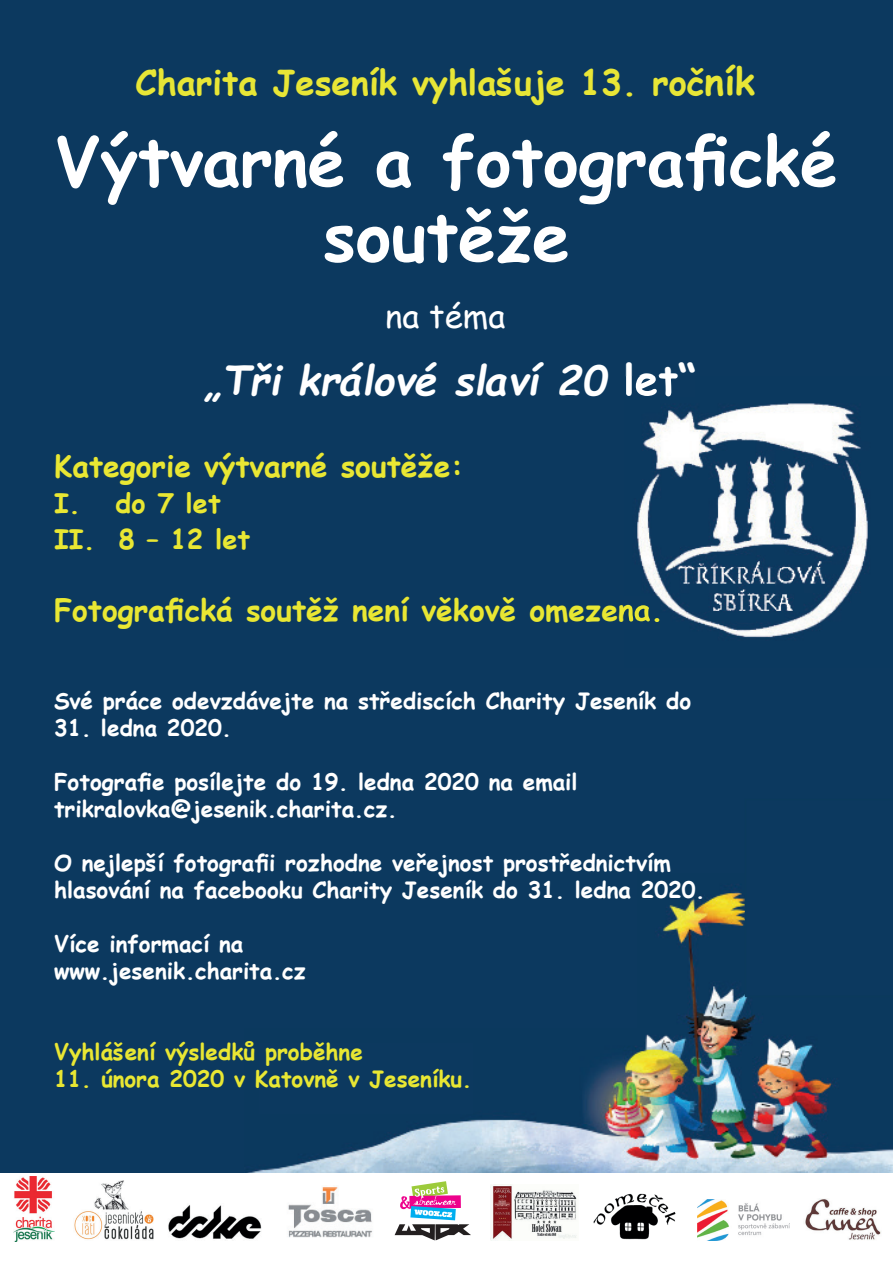
<style>
.page{position:relative;width:893px;height:1263px;background:#fff}
.page>*{position:absolute;margin:0;border:0;box-sizing:border-box;transform-origin:0 0}
.t1{font:700 67.5px/75px "Comic Sans MS";color:#fff;text-align:center}
.t2{font:italic 700 40.5px "Comic Sans MS";color:#fff}
.t3{font:700 34.5px "Comic Sans MS";color:#e8e636}
.t4{font:33px "Comic Sans MS";color:#fff}
.t5{font:700 30px "Comic Sans MS";color:#e9e733}
.t6{font:700 27px/36px "Comic Sans MS";color:#e9e733}
.t7{font:700 22.5px/27px "Comic Sans MS";color:#fff}
.t8{font:700 22.5px "Comic Sans MS";color:#e9e733}
.s1{font-size:37.5px}
.s2{font-style:normal;font-size:42px}
</style>
<div class="page">
<div style="left:0;top:0;width:893px;height:1262px;background:#0c395f"></div>
<img style="left:247px;top:892px;width:646px;height:281px">
<div style="left:0;top:1173px;width:893px;height:90px;background:#fff"></div>
<div style="left:230px;top:859px;width:407px;height:168px;background:#0c395f"></div>
<div style="left:259px;top:1043px;width:214px;height:71px;background:#0c395f"></div>
<img style="left:490px;top:1184px;width:87px;height:56px">
<img style="left:288px;top:1187px;width:85px;height:51px">
<svg style="left:395px;top:1181px;width:76px;height:59px"></svg>
<img style="left:593px;top:1193px;width:83px;height:47px">
<img style="left:13px;top:1177px;width:41px;height:64px">
<img style="left:74px;top:1180px;width:80px;height:60px">
<img style="left:168px;top:1205px;width:94px;height:34px">
<svg style="left:745px;top:892px;width:148px;height:105px"></svg>
<img style="left:697px;top:1199px;width:93px;height:41px">
<img style="left:805px;top:1199px;width:76px;height:41px">
<img style="left:637px;top:396px;width:231px;height:242px">
<img style="left:626px;top:376px;width:52px;height:20px">
<img style="left:624px;top:596px;width:35px;height:33px">
<h3 class="t3" style="left:135px;top:57px;width:621px">Charita Jeseník vyhlašuje 13. roč<span class="s1">ník</span></h3>
<h1 class="t1" style="left:55px;top:121px;width:784px">Výtvarné a fotografické soutěže</h1>
<h3 class="t4" style="left:385px;top:292px;width:122px">na téma</h3>
<h2 class="t2" style="left:204px;top:350px;width:493px">„Tři králové slaví 20 <span class="s2">let“</span></h2>
<h3 class="t5" style="left:54px;top:443px;width:411px">Kategorie výtvarné soutěže:</h3>
<p class="t6" style="left:54px;top:484px;width:198px">I. do 7 let<br>II. 8 – 12 let</p>
<h3 class="t5" style="left:54px;top:587px;width:611px">Fotografická soutěž není věkově omezena.</h3>
<p class="t7" style="left:54px;top:686px;width:639px">Své práce odevzdávejte na střediscích Charity Jeseník do</p>
<p class="t7" style="left:54px;top:713px;width:179px">31. ledna 2020.</p>
<p class="t7" style="left:54px;top:767px;width:525px">Fotografie posílejte do 19. ledna 2020 na email trikralovka@jesenik.charita.cz.</p>
<p class="t7" style="left:54px;top:848px;width:653px">O nejlepší fotografii rozhodne veřejnost prostřednictvím hlasování na facebooku Charity Jeseník do 31. ledna 2020.</p>
<p class="t7" style="left:54px;top:929px;width:253px">Více informací na www.jesenik.charita.cz</p>
<p class="t8" style="left:54px;top:1035px;width:310px">Vyhlášení výsledků proběhne</p>
<p class="t8" style="left:54px;top:1062px;width:419px">11. února 2020 v Katovně v Jeseníku.</p>
</div>
